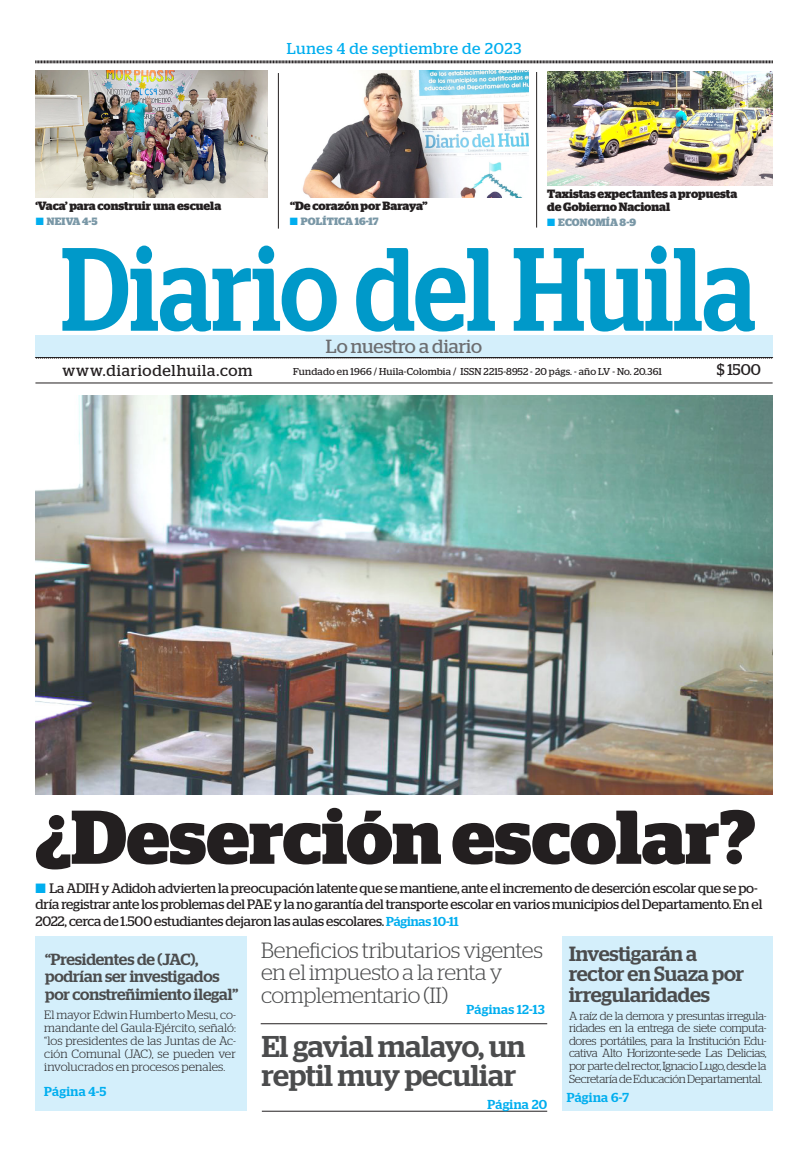
<style>
.page{position:relative;width:801px;height:1154px;background:#fff}
.page>*{position:absolute;margin:0;border:0;box-sizing:border-box;transform-origin:0 0}
.TITULO{font:700 75.9px "Stag";color:#231f20}
.TITULO_1{font:500 30px/28.5px "Stag";letter-spacing:-.005em;color:#4b4c4d}
.TITULO_1-2{font:300 22px/22.5px "Stag";letter-spacing:-.015em;color:#4b4c4d}
.TITULO_1-3{font:500 20.6px/20.3px "Stag";letter-spacing:-.005em;color:#4b4c4d}
.TITULO_1-4{font:19px "Stag";color:#6c6d70}
.TITULO_1-5{font:500 16.1px/17.4px "Stag";letter-spacing:-.005em;color:#4b4c4d}
.t1{font:15.7px "Stag";letter-spacing:.04em;color:#00aeef}
.t2{font:15.7px "Stag";letter-spacing:.05em;color:#231f20}
.t3{font:15.6px "Stag";color:#231f20}
.SUMARIO{font:13.7px/16.5px "Stag";letter-spacing:-.01em;color:#231f20}
.TITULO_1-6{font:500 13px "Stag";letter-spacing:.025em;color:#00aeef}
.TITULO_1-7{font:300 12px/13px "Stag";color:#231f20;text-align:justify}
.No_Spacing{font:700 12px "Stag";color:#231f20}
.TITULO_1-8{font:300 11.6px/12.6px "Stag";letter-spacing:-.025em;color:#231f20;text-align:justify}
.TEXTO{font:700 10.6px "Stag";letter-spacing:.015em;color:#7997a6}
.t4{font:10px "Stag";letter-spacing:.02em;color:#231f20}
.s1{color:#00aeef}
.s2{font-weight:500;font-size:13px;color:#00aeef}
</style>
<div class="page">
<img style="left:35px;top:395px;width:737px;height:399px">
<svg style="left:35px;top:60px;width:738px;height:4px;background:#908e8f"></svg>
<svg style="left:62px;top:246px;width:693px;height:86px"></svg>
<svg style="left:35px;top:356px;width:738px;height:2px"></svg>
<hr style="left:35px;top:383px;width:737px;height:1px;background:#231f20">
<div style="left:35px;top:336px;width:737px;height:21px;background:#d4effb"></div>
<hr style="left:278px;top:73px;width:1px;height:156px;background:#231f20">
<hr style="left:536px;top:72px;width:1px;height:156px;background:#231f20">
<img style="left:547px;top:72px;width:225px;height:114px">
<div style="left:36px;top:936px;width:211px;height:175px;background:#d4effb"></div>
<div style="left:562px;top:936px;width:211px;height:175px;background:#d4effb"></div>
<hr style="left:261px;top:1023px;width:286px;height:1px;background:#231f20">
<hr style="left:262px;top:1111px;width:285px;height:1px;background:#231f20">
<img style="left:36px;top:70px;width:231px;height:127px">
<img style="left:302px;top:70px;width:226px;height:127px">
<p class="t1" style="left:287px;top:40px;width:236px">Lunes 4 de septiembre de 2023</p>
<p class="No_Spacing" style="left:547px;top:187px;width:191px">Taxistas expectantes a propuesta</p>
<p class="No_Spacing" style="left:35px;top:199px;width:187px">‘Vaca’ para construir una escuela</p>
<p class="No_Spacing" style="left:290px;top:199px;width:139px">“De corazón por Baraya”</p>
<p class="No_Spacing" style="left:547px;top:200px;width:124px">de Gobierno Nacional</p>
<p class="TEXTO" style="left:547px;top:216px;width:90px"><span class="s1">■</span> ECONOMÍA 8-9</p>
<p class="TEXTO" style="left:36px;top:215px;width:63px"><span class="s1">■</span> NEIVA 4-5</p>
<p class="TEXTO" style="left:290px;top:215px;width:90px"><span class="s1">■</span> POLÍTICA 16-17</p>
<p class="TITULO_1-4" style="left:326px;top:335px;width:158px">Lo nuestro a diario</p>
<p class="t2" style="left:62px;top:361px;width:192px">www.diariodelhuila.com</p>
<p class="t3" style="left:717px;top:361px;width:46px">$ 1500</p>
<p class="t4" style="left:293px;top:366px;width:370px">Fundado en 1966 / Huila-Colombia / ISSN 2215-8952 - 20 págs. - año LV - No. 20.361</p>
<p class="TITULO" style="left:35px;top:793px;width:722px">¿Deserción escolar?</p>
<p class="SUMARIO" style="left:35px;top:880px;width:728px"><span class="s1">■</span> La ADIH y Adidoh advierten la preocupación latente que se mantiene, ante el incremento de deserción escolar que se po&shy;dría registrar ante los problemas del PAE y la no garantía del transporte escolar en varios municipios del Departamento. En el<br>2022, cerca de 1.500 estudiantes dejaron las aulas escolares. <span class="s2">Páginas 10-11</span></p>
<p class="TITULO_1-5" style="left:45px;top:950px;width:176px">“Presidentes de (JAC), podrían ser investigados</p>
<p class="TITULO_1-5" style="left:45px;top:985px;width:195px">por constreñimiento ilegal”</p>
<p class="TITULO_1-7" style="left:44px;top:1008px;width:193px">El mayor Edwin Humberto Mesu, co&shy;mandante del Gaula-Ejército, señaló: “los presidentes de las Juntas de Ac&shy;ción Comunal (JAC), se pueden ver involucrados en procesos penales.</p>
<p class="TITULO_1-6" style="left:44px;top:1083px;width:64px">Página 4-5</p>
<p class="TITULO_1-2" style="left:261px;top:938px;width:284px">Beneficios tributarios vigentes en el impuesto a la renta y complementario (II)</p>
<p class="TITULO_1-6" style="left:467px;top:1001px;width:79px">Páginas 12-13</p>
<p class="TITULO_1" style="left:262px;top:1032px;width:265px">El gavial malayo, un reptil muy peculiar</p>
<p class="TITULO_1-6" style="left:487px;top:1097px;width:61px">Página 20</p>
<p class="TITULO_1-3" style="left:569px;top:943px;width:176px">Investigarán a rector en Suaza por irregularidades</p>
<p class="TITULO_1-8" style="left:569px;top:1009px;width:199px">A raíz de la demora y presuntas irregula&shy;ridades en la entrega de siete computa&shy;dores portátiles, para la Institución Edu&shy;cativa Alto Horizonte-sede Las Delicias, por parte del rector, Ignacio Lugo, desde la Secretaría de Educación Departamental.</p>
<p class="TITULO_1-6" style="left:567px;top:1090px;width:64px">Página 6-7</p>
</div>
